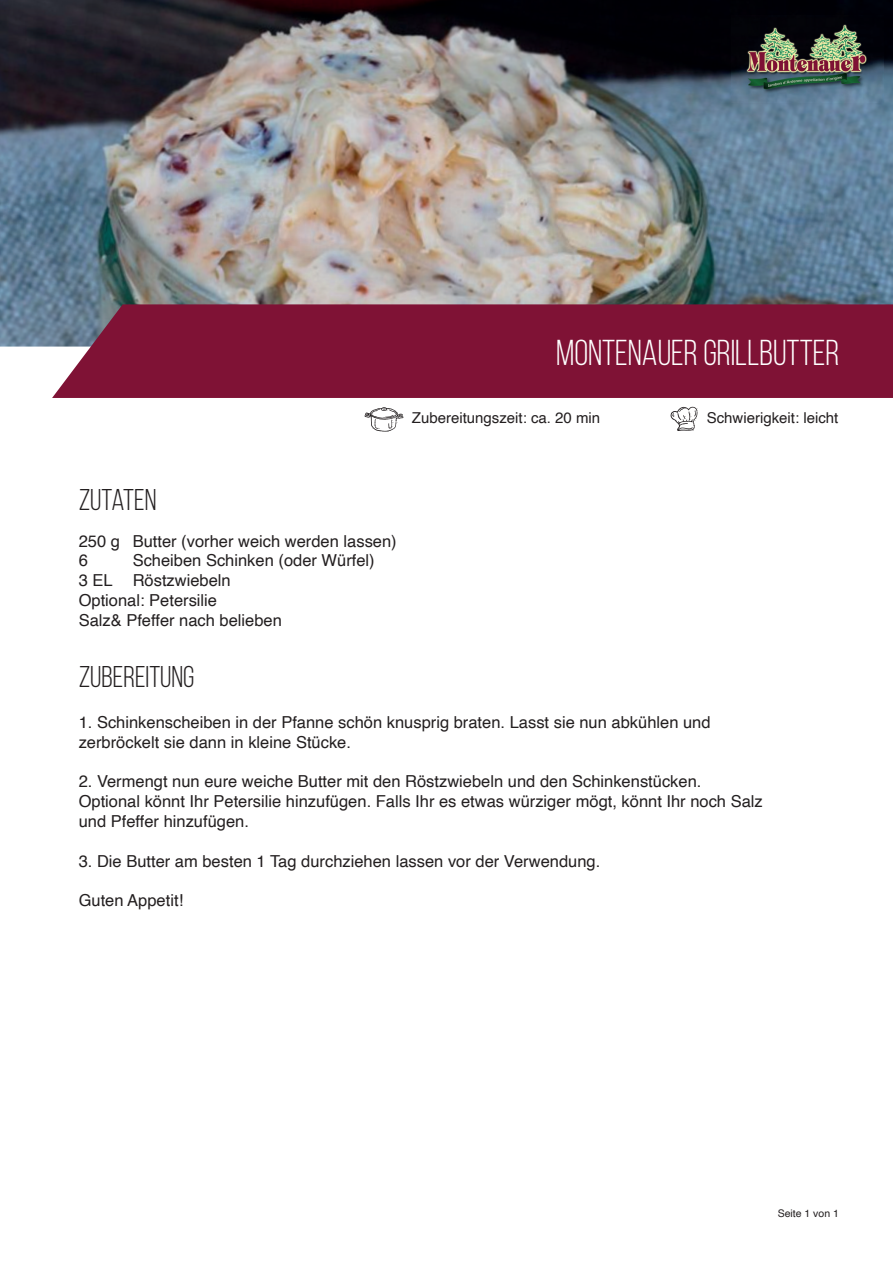
<style>
.page{position:relative;width:893px;height:1263px;background:#fff}
.page>*{position:absolute;margin:0;border:0;box-sizing:border-box;transform-origin:0 0}
.t1{font:36px "Bebas Neue";color:#fff}
.t2{font:30px "Bebas Neue";color:#231f20}
.t3{font:16.5px/19.8px "Helvetica";color:#231f20}
.t4{font:15px "Helvetica";color:#231f20}
.t5{font:10.5px "Helvetica";color:#231f20}
</style>
<div class="page">
<img style="left:0;top:0;width:893px;height:347px">
<img style="left:731px;top:16px;width:152px;height:86px">
<div style="left:52px;top:304px;width:841px;height:94px;background:#7f1235"></div>
<svg style="left:365px;top:407px;width:39px;height:25px"></svg>
<svg style="left:671px;top:407px;width:26px;height:24px"></svg>
<h1 class="t1" style="left:556px;top:333px;width:285px">MONTENAUER GRILLBUTTER</h1>
<p class="t4" style="left:412px;top:406px;width:190px">Zubereitungszeit: ca. 20 min</p>
<p class="t4" style="left:707px;top:406px;width:133px">Schwierigkeit: leicht</p>
<h2 class="t2" style="left:79px;top:483px;width:79px">ZUTATEN</h2>
<p class="t3" style="left:79px;top:531px;width:320px">250 g Butter (vorher weich werden lassen)<br>6</p>
<p class="t3" style="left:79px;top:551px;width:298px;text-indent:54px">Scheiben Schinken (oder Würfel)<br>3 EL Röstzwiebeln<br>Optional: Petersilie<br>Salz&amp; Pfeffer nach belieben</p>
<h2 class="t2" style="left:79px;top:660px;width:117px">ZUBEREITUNG</h2>
<p class="t3" style="left:79px;top:713px;width:633px">1. Schinkenscheiben in der Pfanne schön knusprig braten. Lasst sie nun abkühlen und zerbröckelt sie dann in kleine Stücke.</p>
<p class="t3" style="left:79px;top:772px;width:686px">2. Vermengt nun eure weiche Butter mit den Röstzwiebeln und den Schinkenstücken.<br>Optional könnt Ihr Petersilie hinzufügen. Falls Ihr es etwas würziger mögt, könnt Ihr noch Salz und Pfeffer hinzufügen.</p>
<p class="t3" style="left:79px;top:851px;width:523px">3. Die Butter am besten 1 Tag durchziehen lassen vor der Verwendung.</p>
<p class="t3" style="left:79px;top:891px;width:106px">Guten Appetit!</p>
<p class="t5" style="left:778px;top:1205px;width:63px">Seite 1 von 1</p>
</div>
